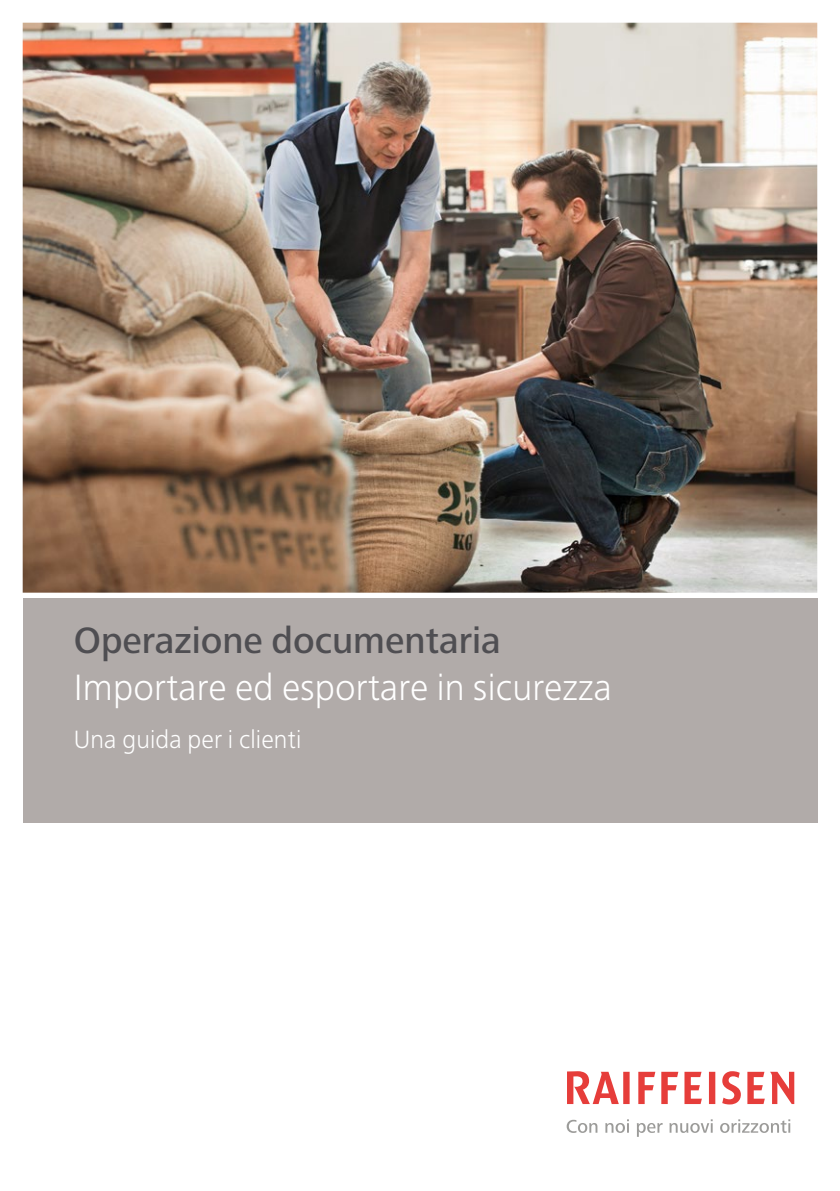
<style>
.page{position:relative;width:840px;height:1191px;background:#fff}
.page>*{position:absolute;margin:0;border:0;box-sizing:border-box;transform-origin:0 0}
.t1{font:300 38px "Frutiger Next LT";letter-spacing:.005em;color:#fff}
.t2{font:500 38px "Frutiger Next LT";color:#4f4e52}
.t3{font:300 26px "Frutiger Next LT";letter-spacing:.005em;color:#fff}
</style>
<div class="page">
<img style="left:23px;top:23px;width:793px;height:569px">
<svg style="left:566px;top:1119px;width:31px;height:14px"></svg>
<svg style="left:605px;top:1119px;width:23px;height:14px"></svg>
<svg style="left:636px;top:1123px;width:26px;height:13px"></svg>
<svg style="left:669px;top:1119px;width:43px;height:14px"></svg>
<svg style="left:720px;top:1119px;width:69px;height:14px"></svg>
<svg style="left:567px;top:1071px;width:226px;height:33px"></svg>
<div style="left:23px;top:598px;width:793px;height:225px;background:#b1aba9"></div>
<p class="t2" style="left:74px;top:619px;width:428px">Operazione documentaria</p>
<p class="t1" style="left:74px;top:666px;width:539px">Importare ed esportare in sicurezza</p>
<p class="t3" style="left:74px;top:725px;width:229px">Una guida per i clienti</p>
</div>
